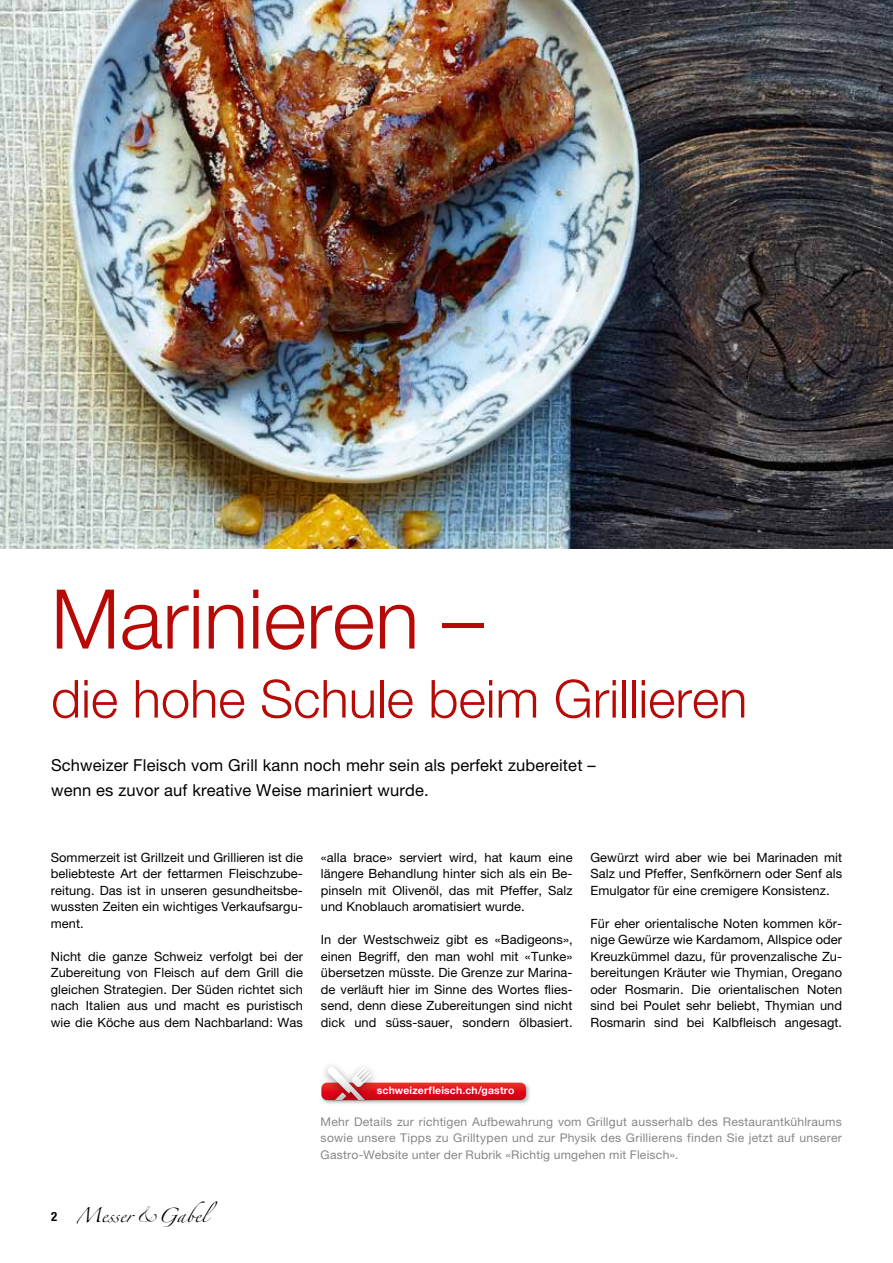
<style>
.page{position:relative;width:893px;height:1263px;background:#fff}
.page>*{position:absolute;margin:0;border:0;box-sizing:border-box;transform-origin:0 0}
.t1{font:300 82.5px "Helvetica Neue LT Std";color:#b70a06}
.t2{font:300 52.5px "Helvetica Neue LT Std";color:#b70a06}
.t3{font:16.5px/24.8px "Helvetica Neue LT Std";letter-spacing:.01em;color:#000}
.t4{font:13.05px "Proviande";color:#000}
.t5{font:12.75px/16.5px "Helvetica Neue LT Std";letter-spacing:.005em;color:#000;text-align:justify}
.t6{font:700 condensed 12.75px "Helvetica Neue LT Std";color:#000}
.t7{font:12px/16.5px "Helvetica Neue LT Std";letter-spacing:.02em;color:#878786;text-align:justify}
.t8{font:700 10.35px "Helvetica Neue";letter-spacing:.02em;color:#fff}
</style>
<div class="page">
<img style="left:0;top:0;width:893px;height:548px">
<img style="left:323px;top:1084px;width:207px;height:20px">
<svg style="left:321px;top:1067px;width:205px;height:33px"></svg>
<h1 class="t1" style="left:51px;top:569px;width:434px">Marinieren –</h1>
<h2 class="t2" style="left:51px;top:667px;width:698px">die hohe Schule beim Grillieren</h2>
<p class="t3" style="left:51px;top:753px;width:546px">Schweizer Fleisch vom Grill kann noch mehr sein als perfekt zubereitet – wenn es zuvor auf kreative Weise mariniert wurde.</p>
<p class="t5" style="left:51px;top:849px;width:254px">Sommerzeit ist Grillzeit und Grillieren ist die beliebteste Art der fettarmen Fleischzube&shy;reitung. Das ist in unseren gesundheitsbe&shy;wussten Zeiten ein wichtiges Verkaufsargu&shy;ment.</p>
<p class="t5" style="left:51px;top:948px;width:254px">Nicht die ganze Schweiz verfolgt bei der Zubereitung von Fleisch auf dem Grill die gleichen Strategien. Der Süden richtet sich nach Italien aus und macht es puristisch wie die Köche aus dem Nachbarland: Was</p>
<p class="t5" style="left:321px;top:849px;width:253px">«alla brace» serviert wird, hat kaum eine längere Behandlung hinter sich als ein Be&shy;pinseln mit Olivenöl, das mit Pfeffer, Salz und Knoblauch aromatisiert wurde.</p>
<p class="t5" style="left:321px;top:931px;width:253px">In der Westschweiz gibt es «Badigeons», einen Begriff, den man wohl mit «Tunke» übersetzen müsste. Die Grenze zur Marina&shy;de verläuft hier im Sinne des Wortes flies&shy;send, denn diese Zubereitungen sind nicht dick und süss-sauer, sondern ölbasiert.</p>
<p class="t5" style="left:590px;top:849px;width:253px">Gewürzt wird aber wie bei Marinaden mit Salz und Pfeffer, Senfkörnern oder Senf als Emulgator für eine cremigere Konsistenz.</p>
<p class="t5" style="left:590px;top:915px;width:253px">Für eher orientalische Noten kommen kör&shy;nige Gewürze wie Kardamom, Allspice oder Kreuzkümmel dazu, für provenzalische Zu&shy;bereitungen Kräuter wie Thymian, Oregano oder Rosmarin. Die orientalischen Noten sind bei Poulet sehr beliebt, Thymian und Rosmarin sind bei Kalbfleisch angesagt.</p>
<p class="t6" style="left:51px;top:1209px;width:8px">2</p>
<p class="t4" style="left:77px;top:1209px;width:142px">Messer&amp;Gabel</p>
<p class="t8" style="left:377px;top:1084px;width:139px">schweizerfleisch.ch/gastro</p>
<p class="t7" style="left:321px;top:1113px;width:523px">Mehr Details zur richtigen Aufbewahrung vom Grillgut ausserhalb des Restaurantkühlraums sowie unsere Tipps zu Grilltypen und zur Physik des Grillierens finden Sie jetzt auf unserer Gastro-Website unter der Rubrik «Richtig umgehen mit Fleisch».</p>
</div>
